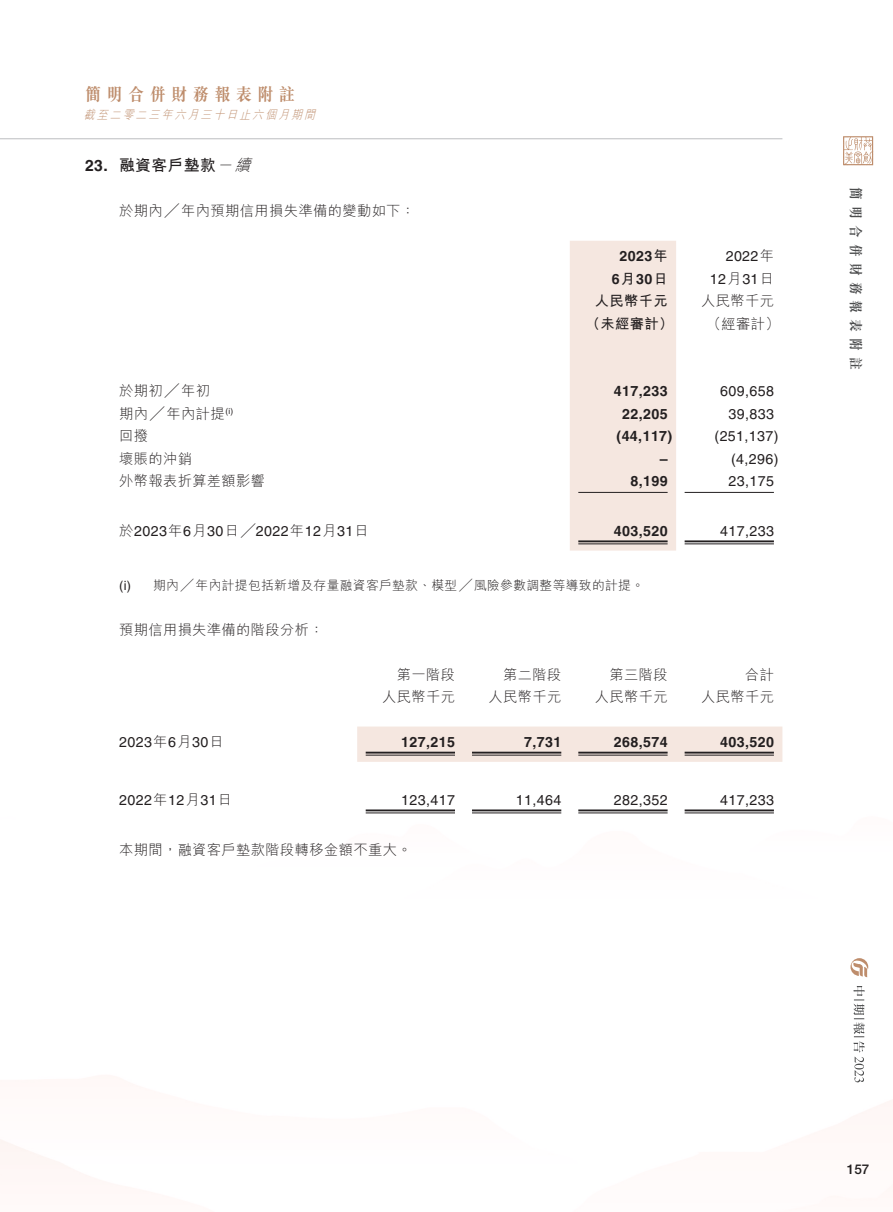
<style>
.page{position:relative;width:893px;height:1212px;background:#fff}
.page>*{position:absolute;margin:0;border:0;box-sizing:border-box;transform-origin:0 0}
.t1{font:700 18px "M Sung HK";letter-spacing:.33em;color:#be8d6c;scale:.9 1}
.t2{font:700 15.75px "M Hei HK";letter-spacing:.03em;color:#231f20}
.t3{font:300 14.25px "M Hei HK";letter-spacing:.03em;color:#231f20}
.t4{font:14.25px "Helvetica LT Std";letter-spacing:.03em;color:#231f20}
.t5{font:700 14.25px "Helvetica LT Std";letter-spacing:.03em;color:#231f20}
.t6{font:700 14.25px "M Hei HK";letter-spacing:.03em;color:#231f20}
.t7{font:700 14.25px "M Sung HK";letter-spacing:.475em;color:#4b4c4d;scale:.9 1}
.t8{font:500 13.5px "Helvetica Neue LT Std";color:#231f20}
.t9{font:300 12.75px "M Hei HK";letter-spacing:.03em;color:#231f20}
.t10{font:italic 300 12px "M Hei HK";color:#be8d6c;scale:.9 1}
.s1{font-family:"Helvetica LT Std"}
.s2{font-weight:300;font-style:italic}
.s3{font-family:"M Hei HK"}
.s4{font-family:"M Hei HK";font-weight:300}
.s5{font-family:"Helvetica LT Std";font-weight:400}
</style>
<div class="page">
<hr style="left:0;top:138px;width:782px;height:1px;background:#bcbdc0">
<svg style="left:843px;top:136px;width:30px;height:29px"></svg>
<svg style="left:850px;top:958px;width:18px;height:19px"></svg>
<svg style="left:853px;top:986px;width:12px;height:96px"></svg>
<div style="left:570px;top:241px;width:106px;height:309px;background:#f5e7e0"></div>
<hr style="left:578px;top:492px;width:90px;height:1px;background:#231f20">
<hr style="left:685px;top:492px;width:89px;height:1px;background:#231f20">
<hr style="left:578px;top:540px;width:90px;height:2px;background:#231f20">
<hr style="left:578px;top:543px;width:90px;height:1px;background:#231f20">
<hr style="left:685px;top:540px;width:89px;height:2px;background:#231f20">
<hr style="left:685px;top:543px;width:89px;height:1px;background:#231f20">
<svg style="left:357px;top:726px;width:425px;height:36px;background:#eee1da"></svg>
<hr style="left:366px;top:752px;width:89px;height:1px;background:#231f20">
<hr style="left:366px;top:755px;width:89px;height:1px;background:#231f20">
<hr style="left:472px;top:752px;width:89px;height:1px;background:#231f20">
<hr style="left:472px;top:755px;width:89px;height:1px;background:#231f20">
<hr style="left:578px;top:752px;width:90px;height:1px;background:#231f20">
<hr style="left:578px;top:755px;width:90px;height:1px;background:#231f20">
<hr style="left:685px;top:752px;width:89px;height:1px;background:#231f20">
<hr style="left:685px;top:755px;width:89px;height:1px;background:#231f20">
<hr style="left:366px;top:809px;width:89px;height:2px;background:#231f20">
<hr style="left:366px;top:812px;width:89px;height:1px;background:#231f20">
<hr style="left:472px;top:809px;width:89px;height:2px;background:#231f20">
<hr style="left:472px;top:812px;width:89px;height:1px;background:#231f20">
<hr style="left:578px;top:809px;width:90px;height:2px;background:#231f20">
<hr style="left:578px;top:812px;width:90px;height:1px;background:#231f20">
<hr style="left:685px;top:809px;width:89px;height:2px;background:#231f20">
<hr style="left:685px;top:812px;width:89px;height:1px;background:#231f20">
<p class="t1" style="left:85px;top:85px;width:235px">簡明合併財務報表附註</p>
<p class="t10" style="left:84px;top:109px;width:262px">截至二零二三年六月三十日止六個月期間</p>
<p class="t2" style="left:85px;top:154px;width:171px"><span class="s1">23.</span> 融資客戶墊款<span class="s2">－續</span></p>
<p class="t3" style="left:119px;top:204px;width:298px">於期內╱年內預期信用損失準備的變動如下：</p>
<p class="t5" style="left:619px;top:248px;width:50px">2023<span class="s3">年</span></p>
<p class="t4" style="left:726px;top:248px;width:50px">2022<span class="s4">年</span></p>
<p class="t5" style="left:612px;top:270px;width:57px">6<span class="s3">月</span>30<span class="s3">日</span></p>
<p class="t4" style="left:710px;top:271px;width:66px">12<span class="s4">月</span>31<span class="s4">日</span></p>
<p class="t6" style="left:595px;top:291px;width:74px">人民幣千元</p>
<p class="t3" style="left:701px;top:294px;width:74px">人民幣千元</p>
<p class="t6" style="left:586px;top:313px;width:89px">（未經審計）</p>
<p class="t3" style="left:707px;top:316px;width:74px">（經審計）</p>
<p class="t3" style="left:119px;top:384px;width:93px">於期初╱年初</p>
<p class="t5" style="left:614px;top:383px;width:55px">417,233</p>
<p class="t4" style="left:720px;top:383px;width:55px">609,658</p>
<p class="t3" style="left:119px;top:406px;width:116px">期內╱年內計提<sup>(i)</sup></p>
<p class="t5" style="left:622px;top:405px;width:47px">22,205</p>
<p class="t4" style="left:728px;top:406px;width:47px">39,833</p>
<p class="t3" style="left:119px;top:429px;width:30px">回撥</p>
<p class="t5" style="left:616px;top:428px;width:57px">(44,117)</p>
<p class="t4" style="left:714px;top:428px;width:66px">(251,137)</p>
<p class="t3" style="left:119px;top:451px;width:74px">壞賬的沖銷</p>
<p class="t5" style="left:660px;top:450px;width:9px">–</p>
<p class="t4" style="left:731px;top:451px;width:49px">(4,296)</p>
<p class="t3" style="left:119px;top:474px;width:148px">外幣報表折算差額影響</p>
<p class="t5" style="left:630px;top:473px;width:39px">8,199</p>
<p class="t4" style="left:728px;top:473px;width:47px">23,175</p>
<p class="t4" style="left:119px;top:523px;width:251px"><span class="s4">於</span>2023<span class="s4">年</span>6<span class="s4">月</span>30<span class="s4">日╱</span>2022<span class="s4">年</span>12<span class="s4">月</span>31<span class="s4">日</span></p>
<p class="t5" style="left:614px;top:522px;width:55px">403,520</p>
<p class="t4" style="left:720px;top:523px;width:55px">417,233</p>
<p class="t9" style="left:119px;top:578px;width:526px"><span class="s5">(i)</span> 期內╱年內計提包括新增及存量融資客戶墊款、模型╱風險參數調整等導致的計提。</p>
<p class="t3" style="left:119px;top:622px;width:206px">預期信用損失準備的階段分析：</p>
<p class="t3" style="left:397px;top:667px;width:60px">第一階段</p>
<p class="t3" style="left:503px;top:667px;width:60px">第二階段</p>
<p class="t3" style="left:609px;top:667px;width:60px">第三階段</p>
<p class="t3" style="left:745px;top:667px;width:30px">合計</p>
<p class="t3" style="left:382px;top:690px;width:74px">人民幣千元</p>
<p class="t3" style="left:488px;top:690px;width:74px">人民幣千元</p>
<p class="t3" style="left:595px;top:690px;width:74px">人民幣千元</p>
<p class="t3" style="left:701px;top:690px;width:74px">人民幣千元</p>
<p class="t4" style="left:119px;top:734px;width:106px">2023<span class="s4">年</span>6<span class="s4">月</span>30<span class="s4">日</span></p>
<p class="t5" style="left:401px;top:733px;width:55px">127,215</p>
<p class="t5" style="left:524px;top:733px;width:39px">7,731</p>
<p class="t5" style="left:614px;top:733px;width:55px">268,574</p>
<p class="t5" style="left:720px;top:733px;width:55px">403,520</p>
<p class="t4" style="left:119px;top:792px;width:115px">2022<span class="s4">年</span>12<span class="s4">月</span>31<span class="s4">日</span></p>
<p class="t4" style="left:401px;top:792px;width:55px">123,417</p>
<p class="t4" style="left:516px;top:792px;width:47px">11,464</p>
<p class="t4" style="left:614px;top:792px;width:55px">282,352</p>
<p class="t4" style="left:720px;top:792px;width:55px">417,233</p>
<p class="t3" style="left:119px;top:842px;width:294px">本期間，融資客戶墊款階段轉移金額不重大。</p>
<p class="t7" style="left:863px;top:187px;width:205px;rotate:90deg">簡明合併財務報表附註</p>
<p class="t8" style="left:847px;top:1161px;width:24px">157</p>
</div>
